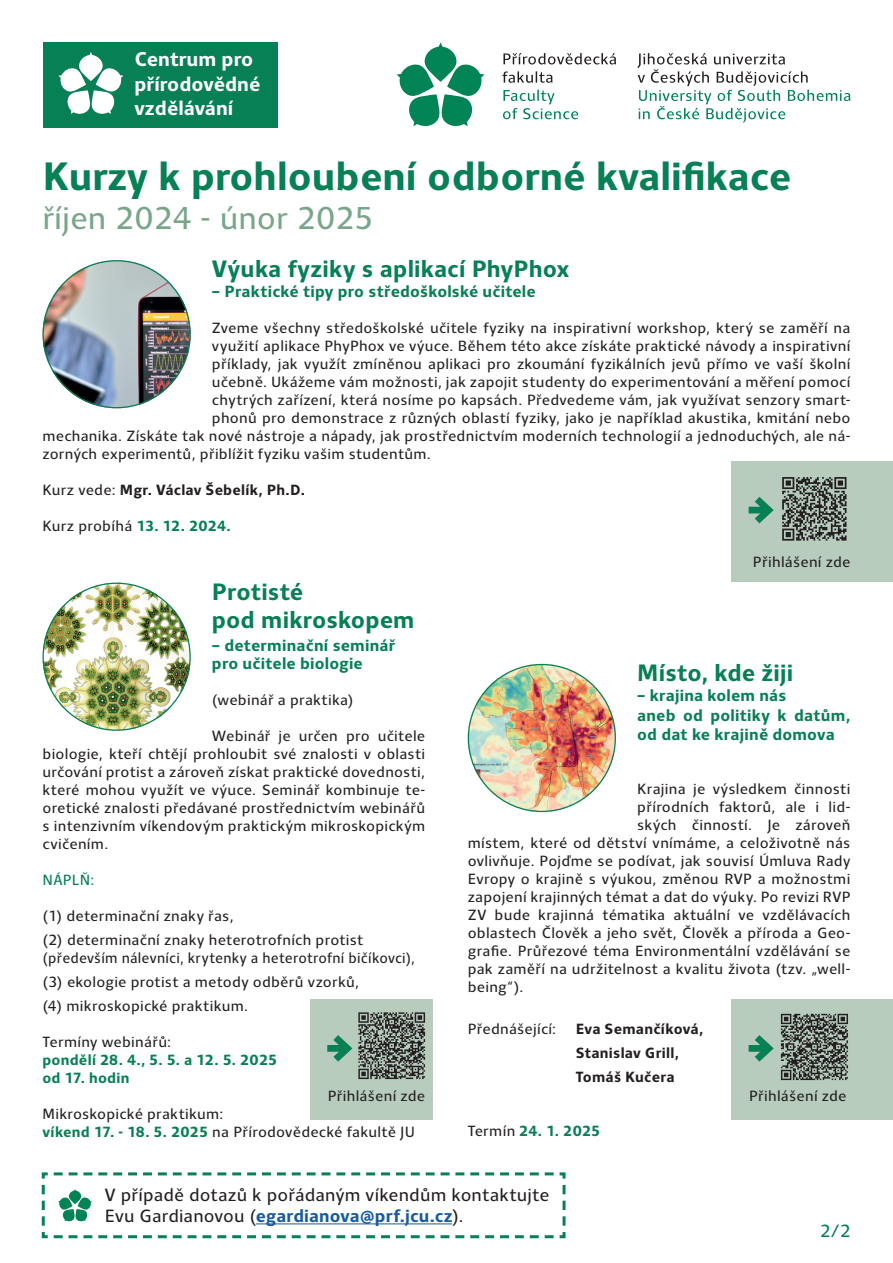
<style>
.page{position:relative;width:893px;height:1263px;background:#fff}
.page>*{position:absolute;margin:0;border:0;box-sizing:border-box;transform-origin:0 0}
.t1{font:700 40.2px "Clara Sans";color:#068054}
.t2{font:32.1px "Clara Sans";color:#79a68a}
.t3{font:700 24px "Clara Sans";letter-spacing:.005em;color:#068054}
.t4{font:700 20.25px/24.3px "Clara Sans";color:#fff}
.t5{font:18px "Clara Sans";letter-spacing:.005em;color:#231f20}
.t6{font:700 18px "Clara Sans";letter-spacing:.005em;color:#175d9e}
.t7{font:18px "Clara Sans";color:#068054}
.t8{font:700 16.5px/19.8px "Clara Sans";letter-spacing:.01em;color:#068054}
.t9{font:15px/18px "Clara Sans";letter-spacing:.015em;color:#231f20;text-align:justify}
.t10{font:700 15px "Clara Sans";letter-spacing:.015em;color:#231f20}
.t11{font:15px "Clara Sans";letter-spacing:.015em;color:#231f20;scale:.95 1}
.t12{font:700 15px "Clara Sans";letter-spacing:.01em;color:#068054}
.t13{font:15px "Clara Sans";letter-spacing:.025em;color:#068054}
.s1{font-weight:400}
.s2{font-weight:700;color:#068054}
.s3{font-weight:400;color:#231f20}
</style>
<div class="page">
<div style="left:731px;top:461px;width:162px;height:120px;background:#b7ccbd"></div>
<div style="left:310px;top:999px;width:123px;height:121px;background:#b7ccbd"></div>
<svg style="left:748px;top:497px;width:25px;height:27px"></svg>
<svg style="left:327px;top:1035px;width:25px;height:27px"></svg>
<img style="left:773px;top:477px;width:74px;height:64px">
<img style="left:352px;top:1012px;width:74px;height:68px">
<svg style="left:637px;top:53px;width:213px;height:70px"></svg>
<svg style="left:503px;top:90px;width:75px;height:29px"></svg>
<svg style="left:502px;top:71px;width:51px;height:12px"></svg>
<svg style="left:503px;top:53px;width:113px;height:12px"></svg>
<svg style="left:397px;top:43px;width:88px;height:83px"></svg>
<div style="left:43px;top:43px;width:234px;height:85px;background:#068054"></div>
<svg style="left:58px;top:52px;width:65px;height:62px"></svg>
<svg style="left:41px;top:1172px;width:525px;height:67px"></svg>
<img style="left:43px;top:260px;width:148px;height:148px;border-radius:74px">
<img style="left:43px;top:583px;width:148px;height:148px;border-radius:74px">
<div style="left:731px;top:999px;width:162px;height:121px;background:#b7ccbd"></div>
<svg style="left:748px;top:1035px;width:25px;height:27px"></svg>
<img style="left:773px;top:1013px;width:75px;height:68px">
<img style="left:468px;top:664px;width:148px;height:148px;border-radius:74px">
<p class="t4" style="left:134px;top:48px;width:127px">Centrum pro přírodovědné vzdělávání</p>
<p class="t1" style="left:43px;top:154px;width:750px">Kurzy k prohloubení odborné kvalifikace</p>
<p class="t2" style="left:43px;top:200px;width:332px">říjen 2024 - únor 2025</p>
<p class="t3" style="left:212px;top:256px;width:359px">Výuka fyziky s aplikací PhyPhox</p>
<p class="t8" style="left:212px;top:282px;width:325px">– Praktické tipy pro středoškolské učitele</p>
<p class="t9" style="left:212px;top:319px;width:640px">Zveme všechny středoškolské učitele fyziky na inspirativní workshop, který se zaměří na</p>
<p class="t9" style="left:212px;top:337px;width:640px">využití aplikace PhyPhox ve výuce. Během této akce získáte praktické návody a inspirativní</p>
<p class="t9" style="left:212px;top:355px;width:640px">příklady, jak využít zmíněnou aplikaci pro zkoumání fyzikálních jevů přímo ve vaší školní</p>
<p class="t9" style="left:212px;top:373px;width:640px">učebně. Ukážeme vám možnosti, jak zapojit studenty do experimentování a měření pomocí</p>
<p class="t9" style="left:212px;top:391px;width:640px">chytrých zařízení, která nosíme po kapsách. Předvedeme vám, jak využívat senzory smart-</p>
<p class="t9" style="left:212px;top:409px;width:640px">phonů pro demonstrace z různých oblastí fyziky, jako je například akustika, kmitání nebo</p>
<p class="t9" style="left:43px;top:427px;width:809px">mechanika. Získáte tak nové nástroje a nápady, jak prostřednictvím moderních technologií a jednoduchých, ale ná-</p>
<p class="t9" style="left:43px;top:445px;width:390px">zorných experimentů, přiblížit fyziku vašim studentům.</p>
<p class="t10" style="left:43px;top:481px;width:264px"><span class="s1">Kurz vede:</span> Mgr. Václav Šebelík, Ph.D.</p>
<p class="t9" style="left:43px;top:517px;width:190px">Kurz probíhá <span class="s2">13. 12. 2024.</span></p>
<p class="t9" style="left:753px;top:553px;width:99px">Přihlášení zde</p>
<p class="t3" style="left:212px;top:578px;width:93px">Protisté</p>
<p class="t3" style="left:212px;top:607px;width:204px">pod mikroskopem</p>
<p class="t8" style="left:212px;top:636px;width:185px">– determinační seminář</p>
<p class="t8" style="left:212px;top:654px;width:152px">pro učitele biologie</p>
<p class="t9" style="left:212px;top:691px;width:143px">(webinář a praktika)</p>
<p class="t9" style="left:43px;top:727px;width:384px;text-indent:169px">Webinář je určen pro učitele biologie, kteří chtějí prohloubit své znalosti v oblasti určování protist a zároveň získat praktické dovednosti, které mohou využít ve výuce. Seminář kombinuje te&shy;oretické znalosti předávané prostřednictvím webinářů s intenzivním víkendovým praktickým mikroskopickým cvičením.</p>
<p class="t13" style="left:43px;top:872px;width:53px">NÁPLŇ:</p>
<p class="t9" style="left:43px;top:907px;width:193px">(1) determinační znaky řas,</p>
<p class="t9" style="left:43px;top:931px;width:322px">(2) determinační znaky heterotrofních protist</p>
<p class="t11" style="left:43px;top:950px;width:394px">(především nálevníci, krytenky a heterotrofní bičíkovci),</p>
<p class="t9" style="left:43px;top:973px;width:318px">(3) ekologie protist a metody odběrů vzorků,</p>
<p class="t9" style="left:43px;top:997px;width:207px">(4) mikroskopické praktikum.</p>
<p class="t9" style="left:43px;top:1033px;width:130px">Termíny webinářů:</p>
<p class="t12" style="left:43px;top:1051px;width:236px">pondělí 28. 4., 5. 5. a 12. 5. 2025</p>
<p class="t12" style="left:43px;top:1069px;width:89px">od 17. hodin</p>
<p class="t9" style="left:43px;top:1105px;width:182px">Mikroskopické praktikum:</p>
<p class="t9" style="left:43px;top:1123px;width:374px"><span class="s2">víkend 17. - 18. 5. 2025</span> na Přírodovědecké fakultě JU</p>
<p class="t3" style="left:637px;top:659px;width:158px">Místo, kde žiji</p>
<p class="t8" style="left:637px;top:685px;width:151px">– krajina kolem nás</p>
<p class="t8" style="left:637px;top:705px;width:215px">aneb od politiky k datům, od dat ke krajině domova</p>
<p class="t9" style="left:637px;top:780px;width:215px">Krajina je výsledkem činnosti</p>
<p class="t9" style="left:637px;top:798px;width:215px">přírodních faktorů, ale i lid-</p>
<p class="t9" style="left:637px;top:816px;width:215px">ských činností. Je zároveň</p>
<p class="t9" style="left:468px;top:834px;width:384px">místem, které od dětství vnímáme, a celoživotně nás</p>
<p class="t9" style="left:468px;top:852px;width:384px">ovlivňuje. Pojďme se podívat, jak souvisí Úmluva Rady</p>
<p class="t9" style="left:468px;top:870px;width:384px">Evropy o krajině s výukou, změnou RVP a možnostmi</p>
<p class="t9" style="left:468px;top:888px;width:384px">zapojení krajinných témat a dat do výuky. Po revizi RVP</p>
<p class="t9" style="left:468px;top:906px;width:384px">ZV bude krajinná tématika aktuální ve vzdělávacích</p>
<p class="t9" style="left:468px;top:924px;width:384px">oblastech Člověk a jeho svět, Člověk a příroda a Geo-</p>
<p class="t9" style="left:468px;top:942px;width:384px">grafie. Průřezové téma Environmentální vzdělávání se</p>
<p class="t9" style="left:468px;top:960px;width:384px">pak zaměří na udržitelnost a kvalitu života (tzv. „well-</p>
<p class="t9" style="left:468px;top:978px;width:57px">being“).</p>
<p class="t9" style="left:468px;top:1020px;width:90px">Přednášející:</p>
<p class="t10" style="left:576px;top:1021px;width:129px">Eva Semančíková,</p>
<p class="t10" style="left:576px;top:1045px;width:105px">Stanislav Grill,</p>
<p class="t10" style="left:576px;top:1069px;width:100px">Tomáš Kučera</p>
<p class="t9" style="left:328px;top:1087px;width:99px">Přihlášení zde</p>
<p class="t9" style="left:749px;top:1087px;width:99px">Přihlášení zde</p>
<p class="t12" style="left:468px;top:1123px;width:134px"><span class="s3">Termín</span> 24. 1. 2025</p>
<p class="t5" style="left:105px;top:1185px;width:446px">V případě dotazů k pořádaným víkendům kontaktujte</p>
<p class="t6" style="left:105px;top:1206px;width:360px"><span class="s3">Evu Gardianovou (</span>egardianova@prf.jcu.cz<span class="s3">).</span></p>
<p class="t7" style="left:820px;top:1222px;width:32px">2/2</p>
</div>
